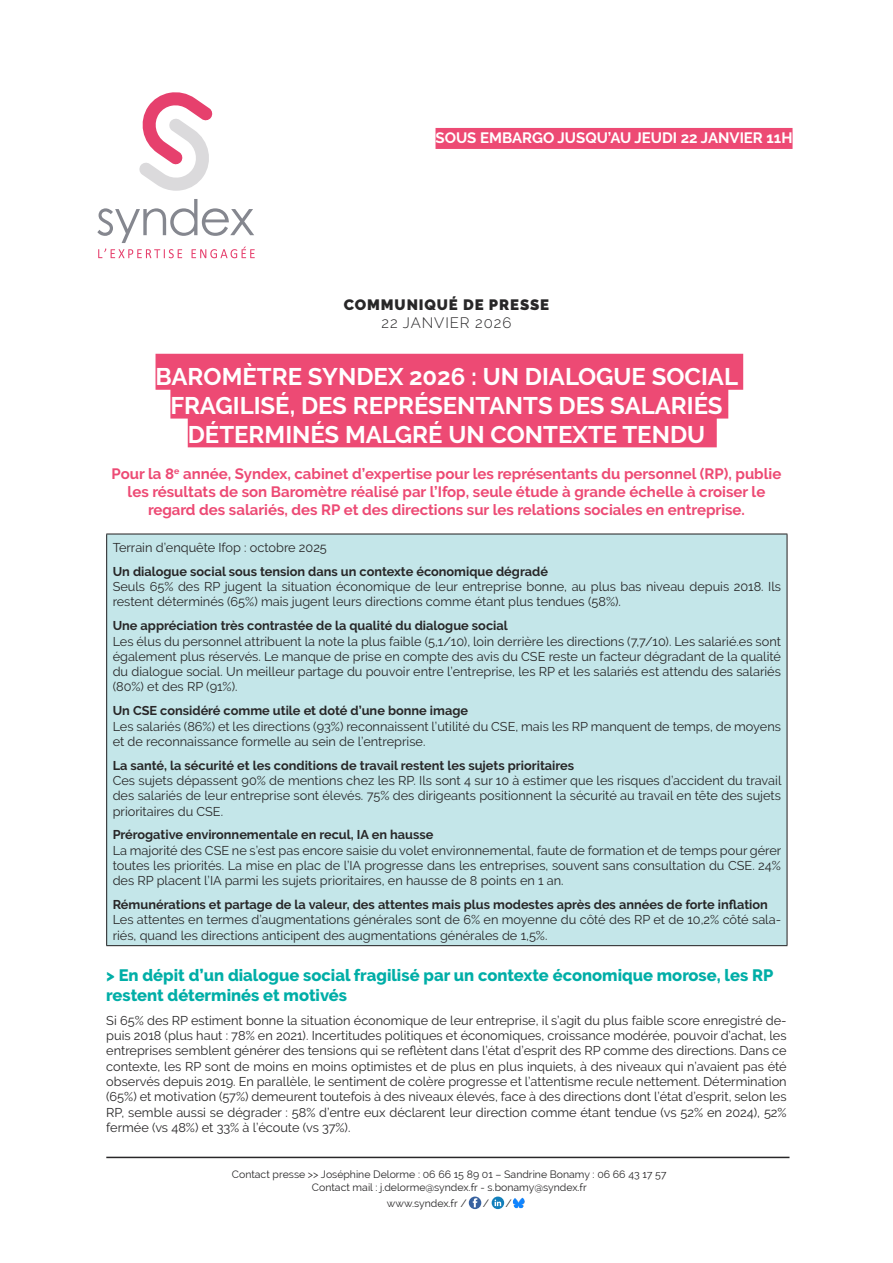
<style>
.page{position:relative;width:893px;height:1263px;background:#fff}
.page>*{position:absolute;margin:0;border:0;box-sizing:border-box;transform-origin:0 0}
.surlignage_rose{font:700 24px/28.8px "Raleway";color:#fff;text-align:center}
.titre{font:800 16.5px/19.8px "Raleway";color:#00aea7}
.t1{font:700 15px/18px "Raleway";color:#ed4a74;text-align:center}
.surlignage_rose-2{font:700 15px "Raleway";color:#fff}
.t2{font:900 15px "Raleway";letter-spacing:.06em;color:#282728}
.t3{font:300 15px "Raleway";letter-spacing:.06em;color:#282728}
.texte_courant{font:12.75px/15.3px "Raleway";color:#282728;text-align:justify}
.texte_courant-2{font:700 12.75px "Raleway";color:#282728}
.t4{font:10.5px "Raleway";color:#282728}
</style>
<div class="page">
<div style="left:156px;top:354px;width:587px;height:36px;background:#ed4a74"></div>
<div style="left:170px;top:383px;width:558px;height:36px;background:#ed4a74"></div>
<div style="left:188px;top:411px;width:529px;height:36px;background:#ed4a74"></div>
<div style="left:107px;top:534px;width:680px;height:412px;background:#c4e6e9"></div>
<hr style="left:106px;top:534px;width:681px;height:1px;background:#231f20">
<hr style="left:106px;top:534px;width:1px;height:411px;background:#231f20">
<hr style="left:787px;top:534px;width:1px;height:411px;background:#231f20">
<hr style="left:106px;top:945px;width:681px;height:1px;background:#231f20">
<svg style="left:139px;top:92px;width:74px;height:99px"></svg>
<svg style="left:97px;top:199px;width:158px;height:59px"></svg>
<hr style="left:106px;top:1157px;width:683px;height:1px;background:#282728">
<svg style="left:492px;top:1196px;width:12px;height:13px"></svg>
<svg style="left:495px;top:1199px;width:6px;height:7px"></svg>
<svg style="left:469px;top:1196px;width:12px;height:13px"></svg>
<svg style="left:473px;top:1198px;width:4px;height:9px"></svg>
<svg style="left:513px;top:1197px;width:12px;height:11px"></svg>
<div style="left:435px;top:128px;width:357px;height:21px;background:#ed4a74"></div>
<p class="surlignage_rose-2" style="left:435px;top:129px;width:358px">SOUS EMBARGO JUSQU’AU JEUDI 22 JANVIER 11H</p>
<p class="t2" style="left:344px;top:296px;width:207px">COMMUNIQUÉ DE PRESSE</p>
<p class="t3" style="left:382px;top:314px;width:131px">22 JANVIER 2026</p>
<p class="surlignage_rose" style="left:156px;top:362px;width:584px">BAROMÈTRE SYNDEX 2026 : UN DIALOGUE SOCIAL<br>FRAGILISÉ, DES REPRÉSENTANTS DES SALARIÉS<br>DÉTERMINÉS MALGRÉ UN CONTEXTE TENDU</p>
<p class="t1" style="left:112px;top:465px;width:671px">Pour la 8<sup>e</sup> année, Syndex, cabinet d’expertise pour les représentants du personnel (RP), publie les résultats de son Baromètre réalisé par l’Ifop, seule étude à grande échelle à croiser le regard des salariés, des RP et des directions sur les relations sociales en entreprise.</p>
<p class="texte_courant" style="left:113px;top:540px;width:216px">Terrain d’enquête Ifop : octobre 2025</p>
<p class="texte_courant-2" style="left:113px;top:564px;width:437px">Un dialogue social sous tension dans un contexte économique dégradé</p>
<p class="texte_courant" style="left:113px;top:579px;width:670px">Seuls 65% des RP jugent la situation économique de leur entreprise bonne, au plus bas niveau depuis 2018. Ils restent déterminés (65%) mais jugent leurs directions comme étant plus tendues (58%).</p>
<p class="texte_courant-2" style="left:113px;top:618px;width:397px">Une appréciation très contrastée de la qualité du dialogue social</p>
<p class="texte_courant" style="left:113px;top:633px;width:670px">Les élus du personnel attribuent la note la plus faible (5,1/10), loin derrière les directions (7,7/10). Les salarié.es sont également plus réservés. Le manque de prise en compte des avis du CSE reste un facteur dégradant de la qualité du dialogue social. Un meilleur partage du pouvoir entre l’entreprise, les RP et les salariés est attendu des salariés (80%) et des RP (91%).</p>
<p class="texte_courant-2" style="left:113px;top:703px;width:357px">Un CSE considéré comme utile et doté d’une bonne image</p>
<p class="texte_courant" style="left:113px;top:718px;width:670px">Les salariés (86%) et les directions (93%) reconnaissent l’utilité du CSE, mais les RP manquent de temps, de moyens et de reconnaissance formelle au sein de l’entreprise.</p>
<p class="texte_courant-2" style="left:113px;top:758px;width:463px">La santé, la sécurité et les conditions de travail restent les sujets prioritaires</p>
<p class="texte_courant" style="left:113px;top:773px;width:670px">Ces sujets dépassent 90% de mentions chez les RP. Ils sont 4 sur 10 à estimer que les risques d’accident du travail des salariés de leur entreprise sont élevés. 75% des dirigeants positionnent la sécurité au travail en tête des sujets prioritaires du CSE.</p>
<p class="texte_courant-2" style="left:113px;top:827px;width:322px">Prérogative environnementale en recul, IA en hausse</p>
<p class="texte_courant" style="left:113px;top:842px;width:670px">La majorité des CSE ne s’est pas encore saisie du volet environnemental, faute de formation et de temps pour gérer toutes les priorités. La mise en plac de l’IA progresse dans les entreprises, souvent sans consultation du CSE. 24% des RP placent l’IA parmi les sujets prioritaires, en hausse de 8 points en 1 an.</p>
<p class="texte_courant-2" style="left:113px;top:897px;width:657px">Rémunérations et partage de la valeur, des attentes mais plus modestes après des années de forte inflation</p>
<p class="texte_courant" style="left:113px;top:912px;width:670px">Les attentes en termes d’augmentations générales sont de 6% en moyenne du côté des RP et de 10,2% côté sala&shy;riés, quand les directions anticipent des augmentations générales de 1,5%.</p>
<p class="titre" style="left:106px;top:965px;width:669px">&gt; En dépit d’un dialogue social fragilisé par un contexte économique morose, les RP restent déterminés et motivés</p>
<p class="texte_courant" style="left:106px;top:1012px;width:682px">Si 65% des RP estiment bonne la situation économique de leur entreprise, il s’agit du plus faible score enregistré de&shy;puis 2018 (plus haut : 78% en 2021). Incertitudes politiques et économiques, croissance modérée, pouvoir d’achat, les entreprises semblent générer des tensions qui se reflètent dans l’état d’esprit des RP comme des directions. Dans ce contexte, les RP sont de moins en moins optimistes et de plus en plus inquiets, à des niveaux qui n’avaient pas été observés depuis 2019. En parallèle, le sentiment de colère progresse et l’attentisme recule nettement. Détermination (65%) et motivation (57%) demeurent toutefois à des niveaux élevés, face à des directions dont l’état d’esprit, selon les RP, semble aussi se dégrader : 58% d’entre eux déclarent leur direction comme étant tendue (vs 52% en 2024), 52% fermée (vs 48%) et 33% à l’écoute (vs 37%).</p>
<p class="t4" style="left:232px;top:1168px;width:436px">Contact presse &gt;&gt; Joséphine Delorme : 06 66 15 89 01 – Sandrine Bonamy : 06 66 43 17 57</p>
<p class="t4" style="left:312px;top:1181px;width:276px">Contact mail : j.delorme@syndex.fr - s.bonamy@syndex.fr</p>
<p class="t4" style="left:387px;top:1197px;width:81px">www.syndex.fr /</p>
<p class="t4" style="left:483px;top:1197px;width:8px">/</p>
<p class="t4" style="left:505px;top:1197px;width:8px">/</p>
</div>
